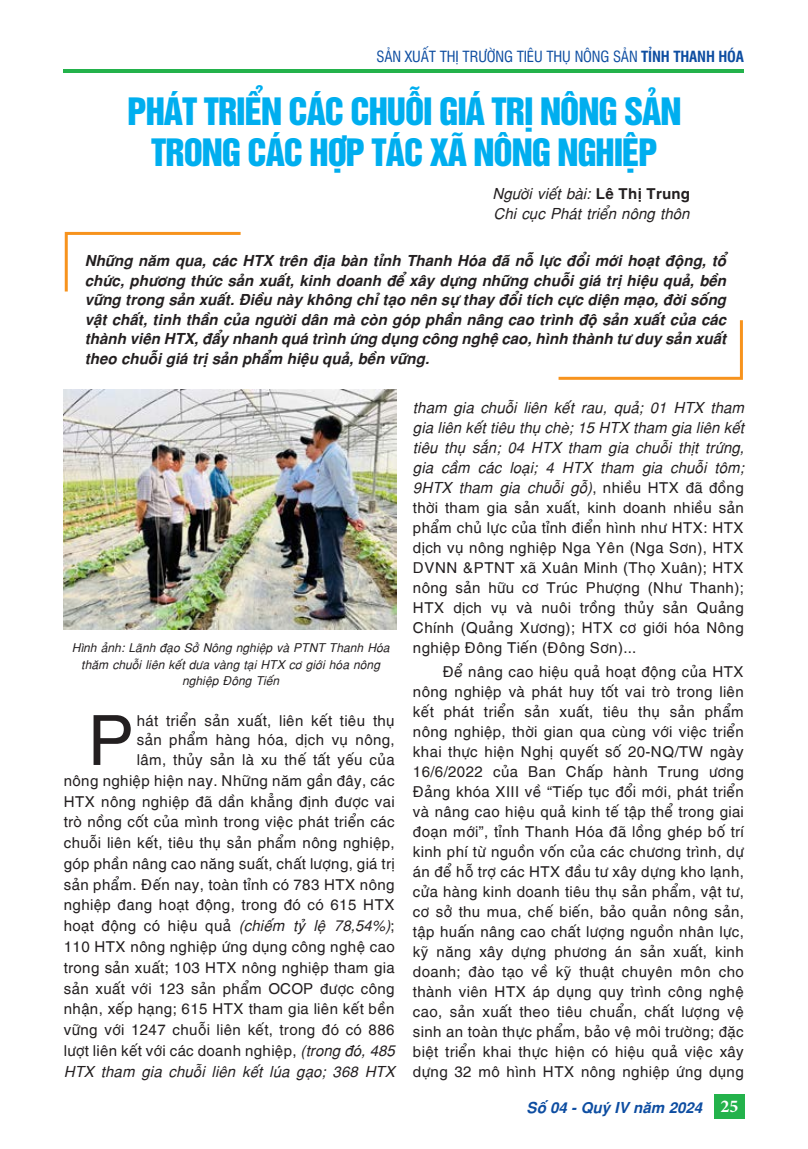
<style>
.page{position:relative;width:808px;height:1149px;background:#fff}
.page>*{position:absolute;margin:0;border:0;box-sizing:border-box;transform-origin:0 0}
.t1{font:69.3px "SVN Helves";color:#231f20}
.t2{font:34.5px "UTM Helvet Ins";letter-spacing:-.03em;color:#00aeef}
.t3{font:700 18px "Minion Pro";color:#fff}
.t4{font:15px/20px "SVN Helves";color:#231f20;text-align:justify}
.t5{font:15px/19.5px "SVN Helvesbolditalic";color:#231f20;text-align:justify}
.t6{font:15px "SVN Helvesitalic";color:#231f20}
.t7{font:15px "UTM Swiss Condensed";letter-spacing:-.01em;color:#0d4da1}
.t8{font:15px "SVN Helvesbolditalic";color:#0d4da1}
.t9{font:12px/16.5px "SVN Helvesitalic";color:#231f20;text-align:center}
.s1{font-weight:700}
.s2{font-family:"SVN Helvesbold"}
.s3{font-family:"SVN Helvesitalic"}
</style>
<div class="page">
<div style="left:714px;top:1094px;width:30px;height:24px;background:#23b24b"></div>
<hr style="left:64px;top:69px;width:680px;height:4px;background:#23b24b">
<img style="left:64px;top:389px;width:332px;height:240px">
<svg style="left:64px;top:231px;width:177px;height:61px"></svg>
<svg style="left:558px;top:320px;width:185px;height:60px"></svg>
<p class="t7" style="left:376px;top:45px;width:369px">SẢN XUẤT THỊ TRƯỜNG TIÊU THỤ NÔNG SẢN <span class="s1">TỈNH THANH HÓA</span></p>
<p class="t2" style="left:128px;top:84px;width:555px">PHÁT TRIỂN CÁC CHUỖI GIÁ TRỊ NÔNG SẢN</p>
<p class="t2" style="left:151px;top:124px;width:508px">TRONG CÁC HỢP TÁC XÃ NÔNG NGHIỆP</p>
<p class="t6" style="left:492px;top:182px;width:200px">Người viết bài: <span class="s2">Lê Thị Trung</span></p>
<p class="t6" style="left:493px;top:201px;width:198px">Chi cục Phát triển nông thôn</p>
<p class="t5" style="left:85px;top:249px;width:643px">Những năm qua, các HTX trên địa bàn tỉnh Thanh Hóa đã nỗ lực đổi mới hoạt động, tổ chức, phương thức sản xuất, kinh doanh để xây dựng những chuỗi giá trị hiệu quả, bền vững trong sản xuất. Điều này không chỉ tạo nên sự thay đổi tích cực diện mạo, đời sống vật chất, tinh thần của người dân mà còn góp phần nâng cao trình độ sản xuất của các thành viên HTX, đẩy nhanh quá trình ứng dụng công nghệ cao, hình thành tư duy sản xuất theo chuỗi giá trị sản phẩm hiệu quả, bền vững.</p>
<p class="t9" style="left:72px;top:638px;width:319px">Hình ảnh: Lãnh đạo Sở Nông nghiệp và PTNT Thanh Hóa thăm chuỗi liên kết dưa vàng tại HTX cơ giới hóa nông nghiệp Đông Tiến</p>
<p class="t4" style="left:64px;top:708px;width:333px;line-height:20.5px;text-align:right">hát triển sản xuất, liên kết tiêu thụ<br>sản phẩm hàng hóa, dịch vụ nông,<br>lâm, thủy sản là xu thế tất yếu của<br>nông nghiệp hiện nay. Những năm gần đây, các HTX nông nghiệp đã dần khẳng định được vai trò nồng cốt của mình trong việc phát triển các chuỗi liên kết, tiêu thụ sản phẩm nông nghiệp, góp phần nâng cao năng suất, chất lượng, giá trị sản phẩm. Đến nay, toàn tỉnh có 783 HTX nông nghiệp đang hoạt động, trong đó có 615 HTX hoạt động có hiệu quả <span class="s3">(chiếm tỷ lệ 78,54%)</span>; 110 HTX nông nghiệp ứng dụng công nghệ cao trong sản xuất; 103 HTX nông nghiệp tham gia sản xuất với 123 sản phẩm OCOP được công nhận, xếp hạng; 615 HTX tham gia liên kết bền vững với 1247 chuỗi liên kết, trong đó có 886 lượt liên kết với các doanh nghiệp, <span class="s3">(trong đó, 485<br>HTX tham gia chuỗi liên kết lúa gạo; 368 HTX</span></p>
<p class="t1" style="left:88px;top:686px;width:51px">P</p>
<p class="t4" style="left:413px;top:396px;width:333px"><span class="s3">tham gia chuỗi liên kết rau, quả; 01 HTX tham gia liên kết tiêu thụ chè; 15 HTX tham gia liên kết tiêu thụ sắn; 04 HTX tham gia chuỗi thịt trứng, gia cầm các loại; 4 HTX tham gia chuỗi tôm; 9HTX tham gia chuỗi gỗ)</span>, nhiều HTX đã đồng thời tham gia sản xuất, kinh doanh nhiều sản phẩm chủ lực của tỉnh điển hình như HTX: HTX dịch vụ nông nghiệp Nga Yên (Nga Sơn), HTX DVNN &amp;PTNT xã Xuân Minh (Thọ Xuân); HTX nông sản hữu cơ Trúc Phượng (Như Thanh); HTX dịch vụ và nuôi trồng thủy sản Quảng Chính (Quảng Xương); HTX cơ giới hóa Nông nghiệp Đông Tiến (Đông Sơn)...</p>
<p class="t4" style="left:413px;top:660px;width:333px;text-indent:30px">Để nâng cao hiệu quả hoạt động của HTX nông nghiệp và phát huy tốt vai trò trong liên kết phát triển sản xuất, tiêu thụ sản phẩm nông nghiệp, thời gian qua cùng với việc triển khai thực hiện Nghị quyết số 20-NQ/TW ngày 16/6/2022 của Ban Chấp hành Trung ương Đảng khóa XIII về “Tiếp tục đổi mới, phát triển và nâng cao hiệu quả kinh tế tập thể trong giai đoạn mới”, tỉnh Thanh Hóa đã lồng ghép bố trí kinh phí từ nguồn vốn của các chương trình, dự án để hỗ trợ các HTX đầu tư xây dựng kho lạnh, cửa hàng kinh doanh tiêu thụ sản phẩm, vật tư, cơ sở thu mua, chế biến, bảo quản nông sản, tập huấn nâng cao chất lượng nguồn nhân lực, kỹ năng xây dựng phương án sản xuất, kinh doanh; đào tạo về kỹ thuật chuyên môn cho thành viên HTX áp dụng quy trình công nghệ cao, sản xuất theo tiêu chuẩn, chất lượng vệ sinh an toàn thực phẩm, bảo vệ môi trường; đặc biệt triển khai thực hiện có hiệu quả việc xây dựng 32 mô hình HTX nông nghiệp ứng dụng</p>
<p class="t8" style="left:527px;top:1095px;width:177px">Số 04 - Quý IV năm 2024</p>
<p class="t3" style="left:720px;top:1093px;width:19px">25</p>
</div>
